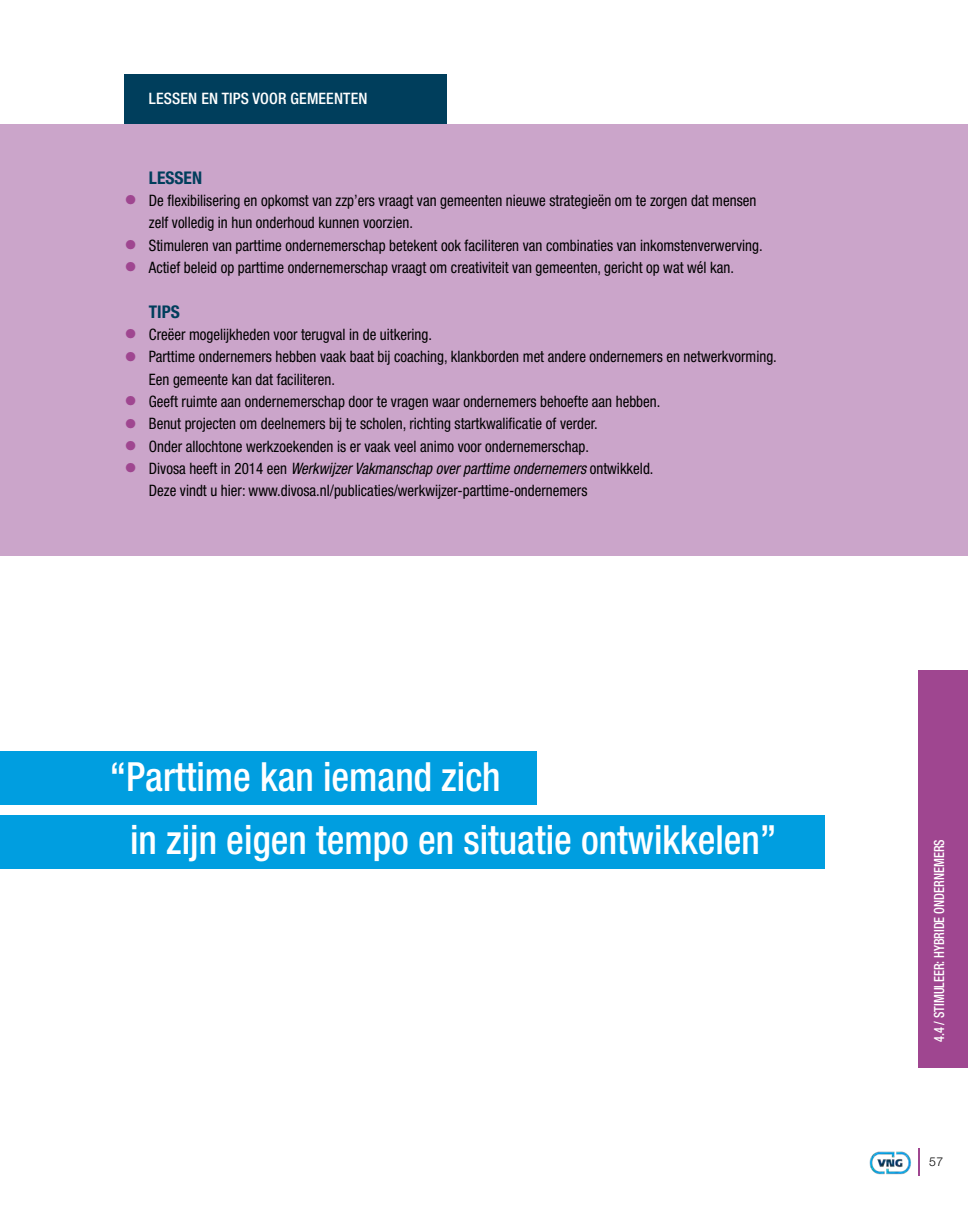
<style>
.page{position:relative;width:968px;height:1216px;background:#fff}
.page>*{position:absolute;margin:0;border:0;box-sizing:border-box;transform-origin:0 0}
.t1{font:500 condensed 40.25px/63px "Helvetica Neue";color:#fff;scale:.95 1}
.t2{font:700 condensed 17.5px "Helvetica Neue";color:#003e5c}
.t3{font:condensed 15.75px/22.4px "Helvetica Neue";color:#000;scale:.95 1}
.t4{font:500 condensed 15.75px "Helvetica Neue";color:#fff}
.t5{font:500 condensed 14px "Helvetica Neue";color:#fff;scale:.88 1}
.t6{font:300 12.25px "Helvetica Neue";color:#000}
.s1{font-size:26.25px;color:#9f4690}
.s2{font-style:italic}
</style>
<div class="page">
<img style="left:869px;top:1151px;width:42px;height:22px">
<div style="left:124px;top:74px;width:322px;height:57px;background:#003e5c"></div>
<div style="left:0;top:124px;width:967px;height:432px;background:#cba5ca"></div>
<div style="left:0;top:750px;width:536px;height:54px;background:#009ee0"></div>
<div style="left:0;top:814px;width:823px;height:54px;background:#009ee0"></div>
<div style="left:918px;top:670px;width:49px;height:397px;background:#9f4690"></div>
<p class="t4" style="left:149px;top:89px;width:17px">Lessen</p>
<p class="t4" style="left:201px;top:89px;width:99px">en tipsvoor gemeen</p>
<p class="t4" style="left:343px;top:89px;width:16px">ten</p>
<p class="t2" style="left:149px;top:167px;width:55px">LESSEN</p>
<p class="t3" style="left:149px;top:189px;width:640px;text-indent:-25px"><span class="s1">•</span> De flexibilisering en opkomst van zzp’ers vraagt van gemeenten nieuwe strategieën om te zorgen dat mensen zelf volledig in hun onderhoud kunnen voorzien.</p>
<p class="t3" style="left:124px;top:234px;width:673px"><span class="s1">•</span> Stimuleren van parttime ondernemerschap betekent ook faciliteren van combinaties van inkomstenverwerving.</p>
<p class="t3" style="left:124px;top:256px;width:643px"><span class="s1">•</span> Actief beleid op parttime ondernemerschap vraagt om creativiteit van gemeenten, gericht op wat wél kan.</p>
<p class="t2" style="left:149px;top:301px;width:33px">TIPS</p>
<p class="t3" style="left:124px;top:323px;width:325px"><span class="s1">•</span> Creëer mogelijkheden voor terugval in de uitkering.</p>
<p class="t3" style="left:149px;top:345px;width:662px;text-indent:-25px"><span class="s1">•</span> Parttime ondernemers hebben vaak baat bij coaching, klankborden met andere ondernemers en netwerkvorming.<br>Een gemeente kan dat faciliteren.</p>
<p class="t3" style="left:124px;top:390px;width:566px"><span class="s1">•</span> Geeft ruimte aan ondernemerschap door te vragen waar ondernemers behoefte aan hebben.</p>
<p class="t3" style="left:124px;top:412px;width:500px"><span class="s1">•</span> Benut projecten om deelnemers bij te scholen, richting startkwalificatie of verder.</p>
<p class="t3" style="left:124px;top:435px;width:491px"><span class="s1">•</span> Onder allochtone werkzoekenden is er vaak veel animo voor ondernemerschap.</p>
<p class="t3" style="left:149px;top:457px;width:532px;text-indent:-25px"><span class="s1">•</span> Divosa heeft in 2014 een <span class="s2">Werkwijzer Vakmanschap over parttime ondernemers</span> ontwikkeld.<br>Deze vindt u hier: www.divosa.nl/publicaties/werkwijzer-parttime-ondernemers</p>
<h1 class="t1" style="left:130px;top:744px;width:681px;text-indent:-20px">“Parttime kan iemand zich<br>in zijn eigen tempo en situatie ontwikkelen”</h1>
<p class="t5" style="left:930px;top:1042px;width:231px;rotate:-90deg">4.4 / Stimuleer: Hybride ondernemers</p>
<p class="t6" style="left:929px;top:1154px;width:15px">57</p>
</div>
